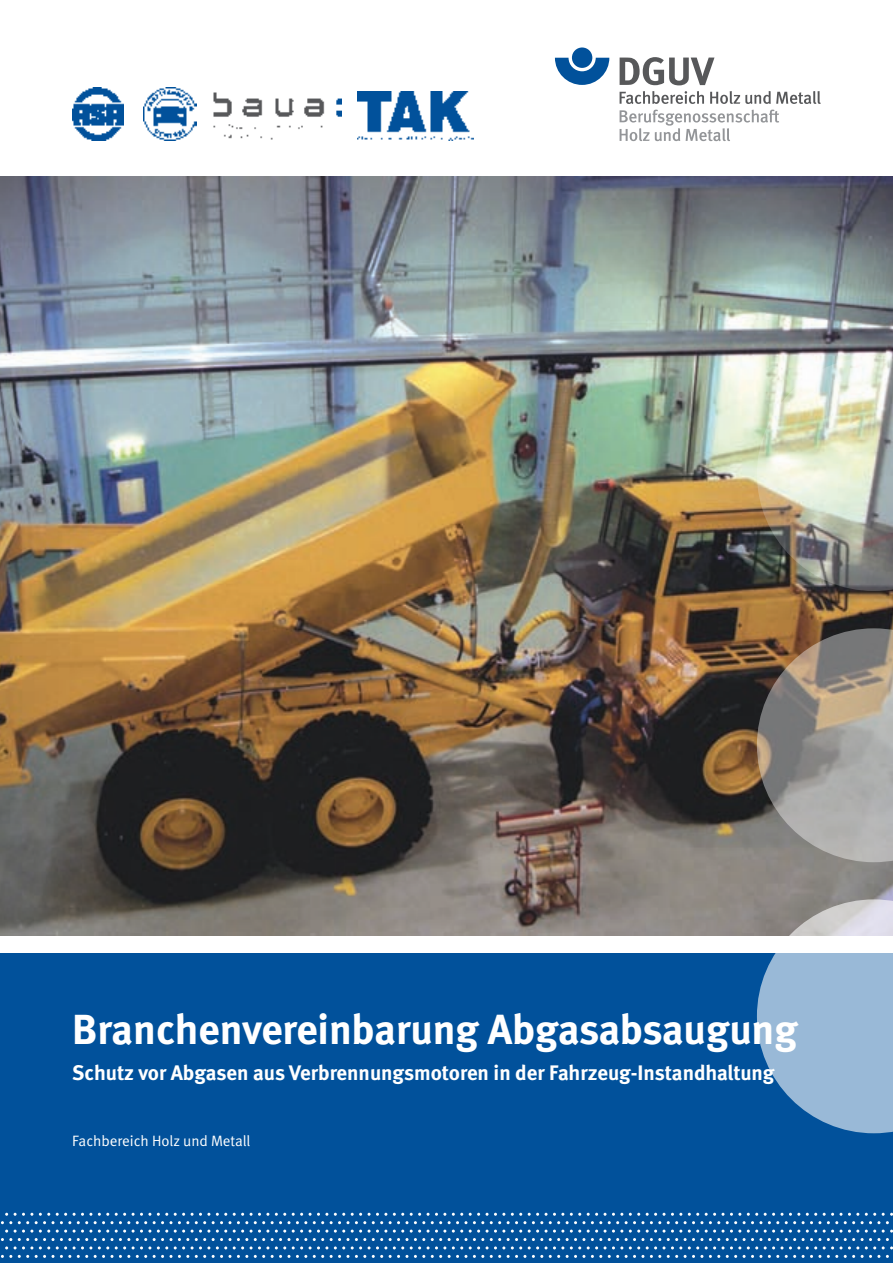
<style>
.page{position:relative;width:893px;height:1263px;background:#fff}
.page>*{position:absolute;margin:0;border:0;box-sizing:border-box;transform-origin:0 0}
.t1{font:700 42px "DGUV Meta";letter-spacing:-.005em;color:#fff}
.t2{font:700 21px "DGUV Meta";color:#fff}
.t3{font:15px "DGUV Meta";color:#fff}
</style>
<div class="page">
<svg style="left:620px;top:91px;width:84px;height:13px"></svg>
<svg style="left:710px;top:91px;width:111px;height:13px"></svg>
<svg style="left:620px;top:110px;width:159px;height:31px"></svg>
<svg style="left:620px;top:57px;width:94px;height:28px"></svg>
<svg style="left:555px;top:58px;width:54px;height:27px"></svg>
<div style="left:572px;top:47px;width:20px;height:21px;background:#01519b;border-radius:50%"></div>
<img style="left:0;top:176px;width:893px;height:760px">
<div style="left:0;top:953px;width:893px;height:310px;background:#01519b"></div>
<svg style="left:77px;top:1255px;width:11px;height:3px"></svg>
<svg style="left:94px;top:1255px;width:36px;height:3px"></svg>
<svg style="left:136px;top:1255px;width:11px;height:3px"></svg>
<svg style="left:153px;top:1255px;width:19px;height:3px"></svg>
<svg style="left:178px;top:1255px;width:11px;height:3px"></svg>
<svg style="left:195px;top:1255px;width:11px;height:3px"></svg>
<svg style="left:212px;top:1255px;width:19px;height:3px"></svg>
<svg style="left:237px;top:1255px;width:11px;height:3px"></svg>
<svg style="left:254px;top:1255px;width:11px;height:3px"></svg>
<svg style="left:271px;top:1255px;width:19px;height:3px"></svg>
<svg style="left:296px;top:1255px;width:11px;height:3px"></svg>
<svg style="left:313px;top:1255px;width:11px;height:3px"></svg>
<svg style="left:330px;top:1255px;width:19px;height:3px"></svg>
<svg style="left:355px;top:1255px;width:11px;height:3px"></svg>
<svg style="left:372px;top:1255px;width:11px;height:3px"></svg>
<svg style="left:389px;top:1255px;width:19px;height:3px"></svg>
<svg style="left:414px;top:1255px;width:11px;height:3px"></svg>
<svg style="left:431px;top:1255px;width:11px;height:3px"></svg>
<svg style="left:448px;top:1255px;width:19px;height:3px"></svg>
<svg style="left:473px;top:1255px;width:11px;height:3px"></svg>
<svg style="left:490px;top:1255px;width:11px;height:3px"></svg>
<svg style="left:507px;top:1255px;width:19px;height:3px"></svg>
<svg style="left:532px;top:1255px;width:11px;height:3px"></svg>
<svg style="left:549px;top:1255px;width:11px;height:3px"></svg>
<svg style="left:566px;top:1255px;width:19px;height:3px"></svg>
<svg style="left:591px;top:1255px;width:11px;height:3px"></svg>
<svg style="left:608px;top:1255px;width:11px;height:3px"></svg>
<svg style="left:625px;top:1255px;width:19px;height:3px"></svg>
<svg style="left:650px;top:1255px;width:11px;height:3px"></svg>
<svg style="left:667px;top:1255px;width:11px;height:3px"></svg>
<svg style="left:684px;top:1255px;width:19px;height:3px"></svg>
<svg style="left:709px;top:1255px;width:11px;height:3px"></svg>
<svg style="left:726px;top:1255px;width:11px;height:3px"></svg>
<svg style="left:743px;top:1255px;width:19px;height:3px"></svg>
<svg style="left:768px;top:1255px;width:11px;height:3px"></svg>
<svg style="left:785px;top:1255px;width:11px;height:3px"></svg>
<svg style="left:802px;top:1255px;width:19px;height:3px"></svg>
<svg style="left:827px;top:1255px;width:11px;height:3px"></svg>
<svg style="left:844px;top:1255px;width:11px;height:3px"></svg>
<svg style="left:861px;top:1255px;width:19px;height:3px"></svg>
<svg style="left:1px;top:1213px;width:892px;height:19px"></svg>
<svg style="left:1px;top:1238px;width:892px;height:11px"></svg>
<svg style="left:1px;top:1255px;width:11px;height:3px"></svg>
<svg style="left:18px;top:1255px;width:11px;height:3px"></svg>
<svg style="left:35px;top:1255px;width:36px;height:3px"></svg>
<img style="left:143px;top:88px;width:53px;height:52px">
<svg style="left:757px;top:899px;width:136px;height:234px"></svg>
<svg style="left:757px;top:628px;width:136px;height:234px;background:#969087"></svg>
<img style="left:757px;top:357px;width:136px;height:234px">
<img style="left:72px;top:88px;width:52px;height:52px">
<img style="left:358px;top:91px;width:116px;height:49px">
<img style="left:213px;top:92px;width:129px;height:48px">
<h1 class="t1" style="left:72px;top:1004px;width:727px">Branchenvereinbarung Abgasabsaugung</h1>
<p class="t2" style="left:72px;top:1060px;width:704px">Schutz vor Abgasen aus Verbrennungsmotoren in der Fahrzeug-Instandhaltung</p>
<p class="t3" style="left:72px;top:1132px;width:180px">Fachbereich Holz und Metall</p>
</div>
